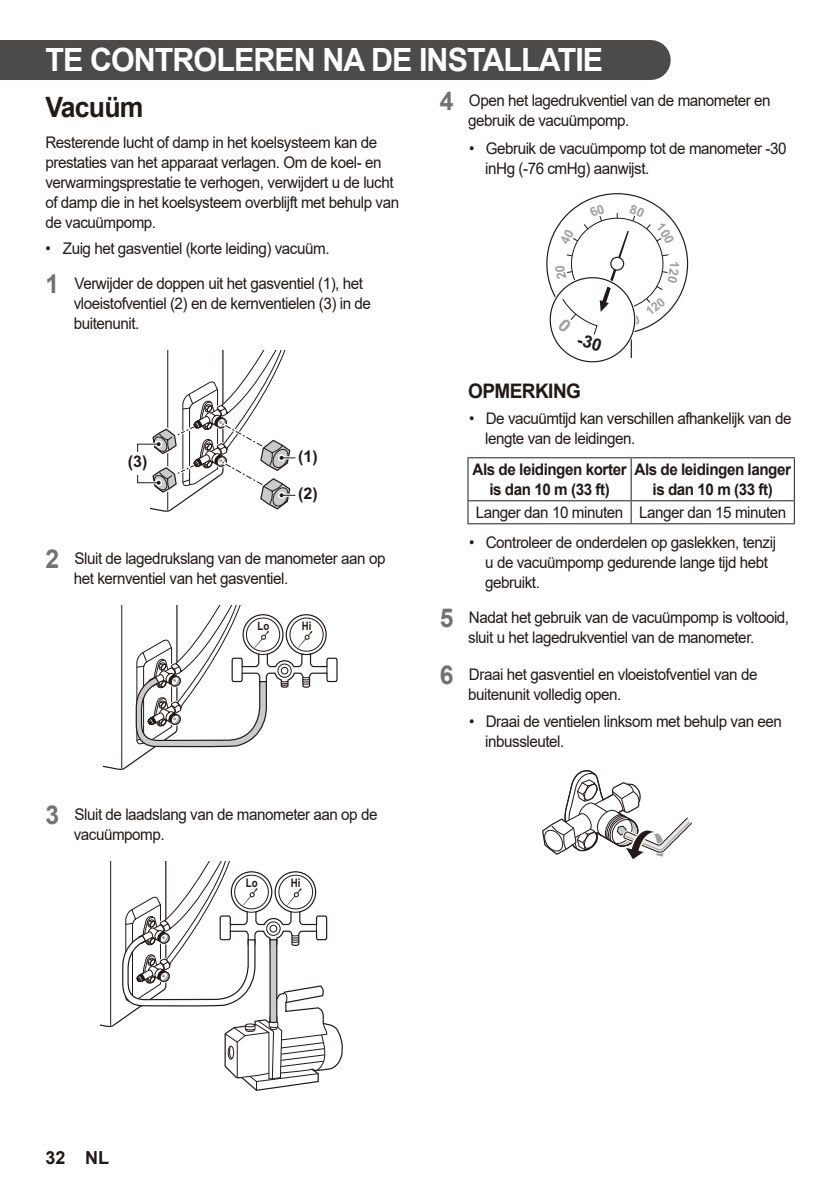
<style>
.page{position:relative;width:840px;height:1191px;background:#fff}
.page>*{position:absolute;margin:0;border:0;box-sizing:border-box;transform-origin:0 0}
._01_Body_Chapter{font:700 32px "Arial";letter-spacing:-.03em;color:#fff;scale:.95 1}
._02_Body_Section{font:700 28px "Arial";letter-spacing:-.03em;color:#231916;scale:.95 1}
._13_Procedure_NOTE{font:700 20px "Arial";letter-spacing:-.03em;color:#231916;scale:.95 1}
.t1{font:700 18px "Arial";color:#231916}
._05_Body_Description{font:16px/20px "Arial";letter-spacing:-.03em;color:#231916;scale:.95 1}
.Table_Center__F0_B2{font:700 16px/20px "Arial";letter-spacing:-.03em;color:#231916;text-align:center;scale:.95 1}
.Table_Center__F0_B2-2{font:16px "Arial";letter-spacing:-.03em;color:#231916;scale:.95 1}
.Table_Center__F0_B2-3{font:700 16px "Arial";letter-spacing:-.03em;color:#231916}
.t2{font:700 11.8px "Arial Narrow";color:#231916}
.t3{font:700 11.6px "Arial Narrow";color:#231916}
.s1{font-weight:700;font-size:26px;color:#727272}
</style>
<div class="page">
<div style="left:0;top:40px;width:649px;height:40px;background:#4d4a4a"></div>
<hr style="left:649px;top:40px;width:1px;height:40px;background:#4d4a4a">
<hr style="left:0;top:35px;width:1px;height:52px;background:#fff">
<svg style="left:137px;top:350px;width:158px;height:162px"></svg>
<div style="left:137px;top:444px;width:22px;height:39px;border:1px solid #231916"></div>
<div style="left:126px;top:452px;width:23px;height:23px;background:#fff"></div>
<svg style="left:103px;top:606px;width:235px;height:164px"></svg>
<svg style="left:101px;top:861px;width:242px;height:230px"></svg>
<hr style="left:630px;top:323px;width:1px;height:35px;background:#231916">
<svg style="left:550px;top:278px;width:84px;height:84px"></svg>
<hr style="left:467px;top:457px;width:163px;height:1px;background:#231916">
<hr style="left:467px;top:458px;width:1px;height:42px;background:#231916">
<hr style="left:630px;top:457px;width:164px;height:1px;background:#231916">
<hr style="left:630px;top:458px;width:1px;height:42px;background:#231916">
<hr style="left:467px;top:500px;width:163px;height:1px;background:#231916">
<svg style="left:467px;top:501px;width:1px;height:22px"></svg>
<hr style="left:630px;top:500px;width:164px;height:1px;background:#231916">
<svg style="left:630px;top:501px;width:1px;height:22px"></svg>
<hr style="left:793px;top:458px;width:1px;height:42px;background:#231916">
<svg style="left:793px;top:501px;width:1px;height:22px"></svg>
<hr style="left:467px;top:523px;width:163px;height:1px;background:#231916">
<hr style="left:630px;top:523px;width:164px;height:1px;background:#231916">
<svg style="left:542px;top:770px;width:150px;height:89px"></svg>
<svg style="left:555px;top:204px;width:123px;height:152px"></svg>
<p class="_01_Body_Chapter" style="left:45px;top:37px;width:588px">TE CONTROLEREN NA DE INSTALLATIE</p>
<p class="_02_Body_Section" style="left:45px;top:87px;width:105px">Vacuüm</p>
<p class="_05_Body_Description" style="left:45px;top:132px;width:373px">Resterende lucht of damp in het koelsysteem kan de prestaties van het apparaat verlagen. Om de koel- en verwarmingsprestatie te verhogen, verwijdert u de lucht of damp die in het koelsysteem overblijft met behulp van de vacuümpomp.</p>
<p class="_05_Body_Description" style="left:45px;top:238px;width:300px">• Zuig het gasventiel (korte leiding) vacuüm.</p>
<p class="_05_Body_Description" style="left:74px;top:273px;width:314px;text-indent:-28px"><span class="s1">1</span> Verwijder de doppen uit het gasventiel (1), het vloeistofventiel (2) en de kernventielen (3) in de buitenunit.</p>
<p class="_05_Body_Description" style="left:468px;top:90px;width:320px;text-indent:-28px"><span class="s1">4</span> Open het lagedrukventiel van de manometer en gebruik de vacuümpomp.</p>
<p class="_05_Body_Description" style="left:485px;top:138px;width:318px;text-indent:-16px">• Gebruik de vacuümpomp tot de manometer -30 inHg (-76 cmHg) aanwijst.</p>
<p class="Table_Center__F0_B2-3" style="left:128px;top:450px;width:21px">(3)</p>
<p class="Table_Center__F0_B2-3" style="left:298px;top:445px;width:21px">(1)</p>
<p class="Table_Center__F0_B2-3" style="left:298px;top:482px;width:21px">(2)</p>
<p class="_05_Body_Description" style="left:74px;top:548px;width:329px;text-indent:-28px"><span class="s1">2</span> Sluit de lagedrukslang van de manometer aan op het kernventiel van het gasventiel.</p>
<p class="t3" style="left:257px;top:616px;width:13px">Lo</p>
<p class="t3" style="left:301px;top:616px;width:11px">Hi</p>
<p class="_05_Body_Description" style="left:74px;top:804px;width:321px;text-indent:-28px"><span class="s1">3</span> Sluit de laadslang van de manometer aan op de vacuümpomp.</p>
<p class="t2" style="left:246px;top:873px;width:13px">Lo</p>
<p class="t2" style="left:291px;top:873px;width:11px">Hi</p>
<p class="_13_Procedure_NOTE" style="left:468px;top:377px;width:120px">OPMERKING</p>
<p class="_05_Body_Description" style="left:485px;top:408px;width:324px;text-indent:-16px">• De vacuümtijd kan verschillen afhankelijk van de lengte van de leidingen.</p>
<p class="Table_Center__F0_B2" style="left:472px;top:460px;width:163px">Als de leidingen korter is dan 10 m (33 ft)</p>
<p class="Table_Center__F0_B2" style="left:634px;top:460px;width:166px">Als de leidingen langer is dan 10 m (33 ft)</p>
<p class="Table_Center__F0_B2-2" style="left:475px;top:501px;width:156px">Langer dan 10 minuten</p>
<p class="Table_Center__F0_B2-2" style="left:638px;top:501px;width:156px">Langer dan 15 minuten</p>
<p class="_05_Body_Description" style="left:485px;top:532px;width:307px;text-indent:-16px">• Controleer de onderdelen op gaslekken, tenzij u de vacuümpomp gedurende lange tijd hebt gebruikt.</p>
<p class="_05_Body_Description" style="left:439px;top:607px;width:369px;text-align:center"><span class="s1">5</span> Nadat het gebruik van de vacuümpomp is voltooid, sluit u het lagedrukventiel van de manometer.</p>
<p class="_05_Body_Description" style="left:468px;top:664px;width:306px;text-indent:-28px"><span class="s1">6</span> Draai het gasventiel en vloeistofventiel van de buitenunit volledig open.</p>
<p class="_05_Body_Description" style="left:485px;top:711px;width:313px;text-indent:-16px">• Draai de ventielen linksom met behulp van een inbussleutel.</p>
<p class="t1" style="left:45px;top:1145px;width:65px">32 NL</p>
</div>
